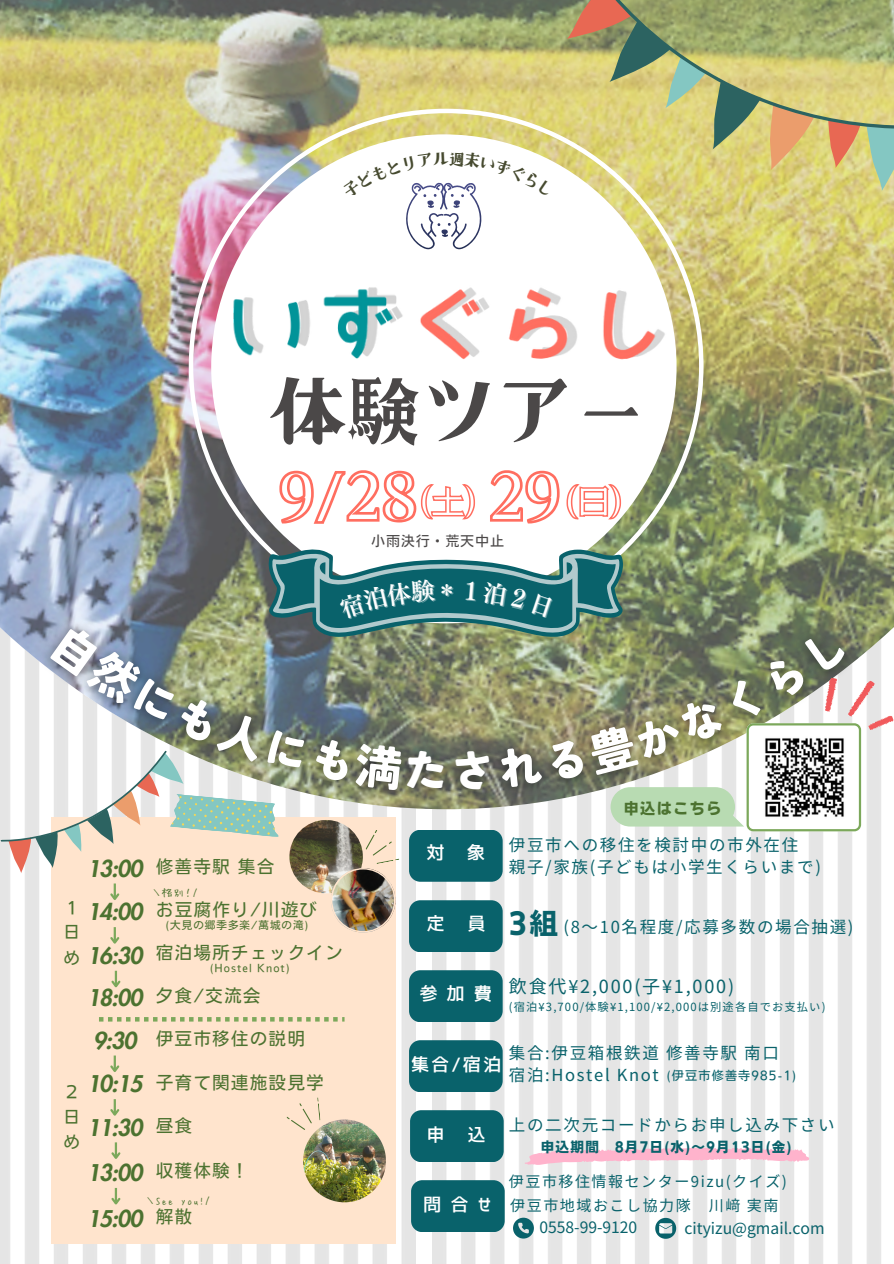
<style>
.page{position:relative;width:894px;height:1264px;background:#fff}
.page>*{position:absolute;margin:0;border:0;box-sizing:border-box;transform-origin:0 0}
.t1{font:75.75px "Star Sky Mincyou TTF";color:#4b4848}
.t2{font:24px "Canva Tsuku Min Pr 6 N B";color:rgb(255 255 255/.4)}
.t3{font:italic 800 22.5px "Futura LT Pro";letter-spacing:-.035em;color:#4c7230}
.t4{font:18.3px "Corporate Logo Medium";letter-spacing:.475em;color:#fff}
.t5{font:18px "Noto Sans JP";letter-spacing:.1em;color:#09626b}
.t6{font:17.1px "Nud Motoya Cedar Std W3";letter-spacing:.1em;color:#4c7230}
.t7{font:16.5px/22.5px "Noto Sans JP";letter-spacing:.1em;color:#09626b}
.t8{font:16.5px/25px "Nud Motoya Cedar Std W3";color:#4c7230}
.t9{font:15.75px "Noto Sans JP";color:#09626b}
.t10{font:15.6px "Noto Sans JP";color:#09626b}
.t11{font:15px "Noto Sans JP";letter-spacing:.1em;color:#09626b}
.t12{font:15px "Nud Motoya Cedar Std W6";letter-spacing:.1em;color:#4c7230}
.t13{font:13.5px "Nud Motoya Cedar Std W6";letter-spacing:.1em;color:#09626b}
.t14{font:13.5px "Nud Motoya Cedar Std W3";letter-spacing:.1em;color:#4b4848}
.t15{font:12px "Nud Motoya Cedar Std W3";letter-spacing:.1em;color:#09626b}
.t16{font:11.25px "Noto Sans JP";letter-spacing:.1em;color:#09626b}
.t17{font:10.5px "Nud Motoya Cedar Std W3";letter-spacing:.1em;color:#4c7230}
.t18{font:10.5px "Hui Font P";letter-spacing:.1em;color:#4c7230}
.s1{font-family:"Nud Motoya Cedar Std W6";font-size:28.5px}
</style>
<div class="page">
<img style="left:432px;top:946px;width:449px;height:317px">
<img style="left:0;top:946px;width:416px;height:317px">
<img style="left:0;top:0;width:893px;height:548px">
<svg style="left:566px;top:0;width:327px;height:193px;background:#d4cd7d"></svg>
<svg style="left:573px;top:0;width:320px;height:162px;background:#b3b174"></svg>
<div style="left:51px;top:817px;width:344px;height:426px;background:#ffe4cd"></div>
<svg style="left:110px;top:1055px;width:10px;height:17px"></svg>
<svg style="left:110px;top:1099px;width:10px;height:17px"></svg>
<svg style="left:111px;top:1142px;width:10px;height:17px"></svg>
<svg style="left:111px;top:1188px;width:10px;height:17px"></svg>
<svg style="left:111px;top:970px;width:10px;height:18px"></svg>
<svg style="left:99px;top:1017px;width:245px;height:4px"></svg>
<div style="left:409px;top:900px;width:93px;height:52px;background:#09626b;border-radius:11px"></div>
<div style="left:409px;top:970px;width:93px;height:52px;background:#09626b;border-radius:11px"></div>
<div style="left:409px;top:1040px;width:93px;height:52px;background:#09626b;border-radius:11px"></div>
<div style="left:410px;top:1110px;width:93px;height:52px;background:#09626b;border-radius:11px"></div>
<div style="left:411px;top:1180px;width:93px;height:52px;background:#09626b;border-radius:11px"></div>
<img style="left:303px;top:1119px;width:83px;height:83px;border-radius:50%">
<svg style="left:286px;top:1097px;width:35px;height:34px"></svg>
<img style="left:189px;top:109px;width:514px;height:439px">
<div style="left:211px;top:134px;width:465px;height:465px;background:#fff;border-radius:50%"></div>
<img style="left:220px;top:276px;width:456px;height:75px">
<img style="left:211px;top:278px;width:455px;height:88px">
<svg style="left:279px;top:470px;width:196px;height:54px"></svg>
<svg style="left:490px;top:470px;width:131px;height:55px"></svg>
<svg style="left:524px;top:1147px;width:285px;height:18px"></svg>
<svg style="left:513px;top:1217px;width:20px;height:21px"></svg>
<svg style="left:655px;top:1217px;width:21px;height:21px"></svg>
<svg style="left:341px;top:151px;width:212px;height:98px"></svg>
<img style="left:0;top:548px;width:893px;height:398px">
<p class="t1" style="left:270px;top:358px;width:380px">体験ツアー</p>
<p class="t14" style="left:371px;top:534px;width:133px">小雨決行・荒天中止</p>
<h2 class="t2" style="left:436px;top:579px;width:25px">＊</h2>
<p class="t8" style="left:63px;top:894px;width:18px">１</p>
<p class="t8" style="left:63px;top:919px;width:13px">日</p>
<p class="t8" style="left:63px;top:944px;width:18px">め</p>
<p class="t8" style="left:63px;top:1079px;width:18px">２日め</p>
<h4 class="t3" style="left:87px;top:858px;width:57px">13:00</h4>
<p class="t6" style="left:156px;top:857px;width:120px">修善寺駅集合</p>
<p class="t18" style="left:153px;top:887px;width:46px">＼格別！/</p>
<p class="t3" style="left:87px;top:901px;width:57px">14:00</p>
<p class="t6" style="left:156px;top:900px;width:162px">お豆腐作り/川遊び</p>
<p class="t17" style="left:166px;top:919px;width:144px">(大見の郷季多楽/萬城の滝)</p>
<p class="t3" style="left:87px;top:945px;width:57px">16:30</p>
<p class="t3" style="left:87px;top:986px;width:57px">18:00</p>
<p class="t6" style="left:156px;top:944px;width:188px">宿泊場所チェックイン</p>
<p class="t17" style="left:210px;top:962px;width:81px">(Hostel Knot)</p>
<p class="t6" style="left:156px;top:986px;width:106px">夕食/交流会</p>
<p class="t3" style="left:93px;top:1030px;width:45px">9:30</p>
<p class="t6" style="left:156px;top:1029px;width:150px">伊豆市移住の説明</p>
<p class="t3" style="left:87px;top:1073px;width:57px">10:15</p>
<p class="t3" style="left:87px;top:1117px;width:57px">11:30</p>
<p class="t6" style="left:156px;top:1073px;width:169px">子育て関連施設見学</p>
<p class="t6" style="left:156px;top:1117px;width:37px">昼食</p>
<p class="t6" style="left:156px;top:1162px;width:94px">収穫体験！</p>
<p class="t6" style="left:156px;top:1207px;width:37px">解散</p>
<p class="t3" style="left:87px;top:1162px;width:57px">13:00</p>
<p class="t3" style="left:87px;top:1208px;width:57px">15:00</p>
<p class="t18" style="left:146px;top:1195px;width:65px">＼See you!/</p>
<p class="t4" style="left:426px;top:843px;width:60px">対 象</p>
<p class="t4" style="left:426px;top:914px;width:61px">定 員</p>
<p class="t12" style="left:623px;top:800px;width:99px">申込はこちら</p>
<p class="t7" style="left:508px;top:832px;width:313px">伊豆市への移住を検討中の市外在住<br>親子/家族(子どもは小学生くらいまで)</p>
<p class="t7" style="left:508px;top:914px;width:346px"><span class="s1">3組</span> (8〜10名程度/応募多数の場合抽選)</p>
<p class="t4" style="left:419px;top:984px;width:74px">参加費</p>
<p class="t4" style="left:411px;top:1055px;width:92px">集合/宿泊</p>
<p class="t4" style="left:426px;top:1125px;width:61px">申 込</p>
<p class="t4" style="left:423px;top:1195px;width:70px">問合せ</p>
<p class="t5" style="left:508px;top:972px;width:227px">飲食代¥2,000(子¥1,000)</p>
<p class="t16" style="left:508px;top:998px;width:318px">(宿泊¥3,700/体験¥1,100/¥2,000は別途各自でお支払い)</p>
<p class="t7" style="left:508px;top:1040px;width:267px">集合:伊豆箱根鉄道修善寺駅南口宿泊:Hostel Knot</p>
<p class="t7" style="left:508px;top:1112px;width:327px">上の二次元コードからお申し込み下さい</p>
<p class="t13" style="left:540px;top:1140px;width:252px">申込期間 8月 7日 (水)〜9月 13日 (金)</p>
<p class="t15" style="left:666px;top:1068px;width:131px">(伊豆市修善寺985-1)</p>
<p class="t11" style="left:508px;top:1169px;width:279px">伊豆市移住情報センター9izu(クイズ)</p>
<p class="t11" style="left:510px;top:1193px;width:269px">伊豆市地域おこし協力隊 川﨑実南</p>
<p class="t9" style="left:684px;top:1215px;width:141px">cityizu@gmail.com</p>
<p class="t10" style="left:539px;top:1215px;width:99px">0558-99-9120</p>
</div>
